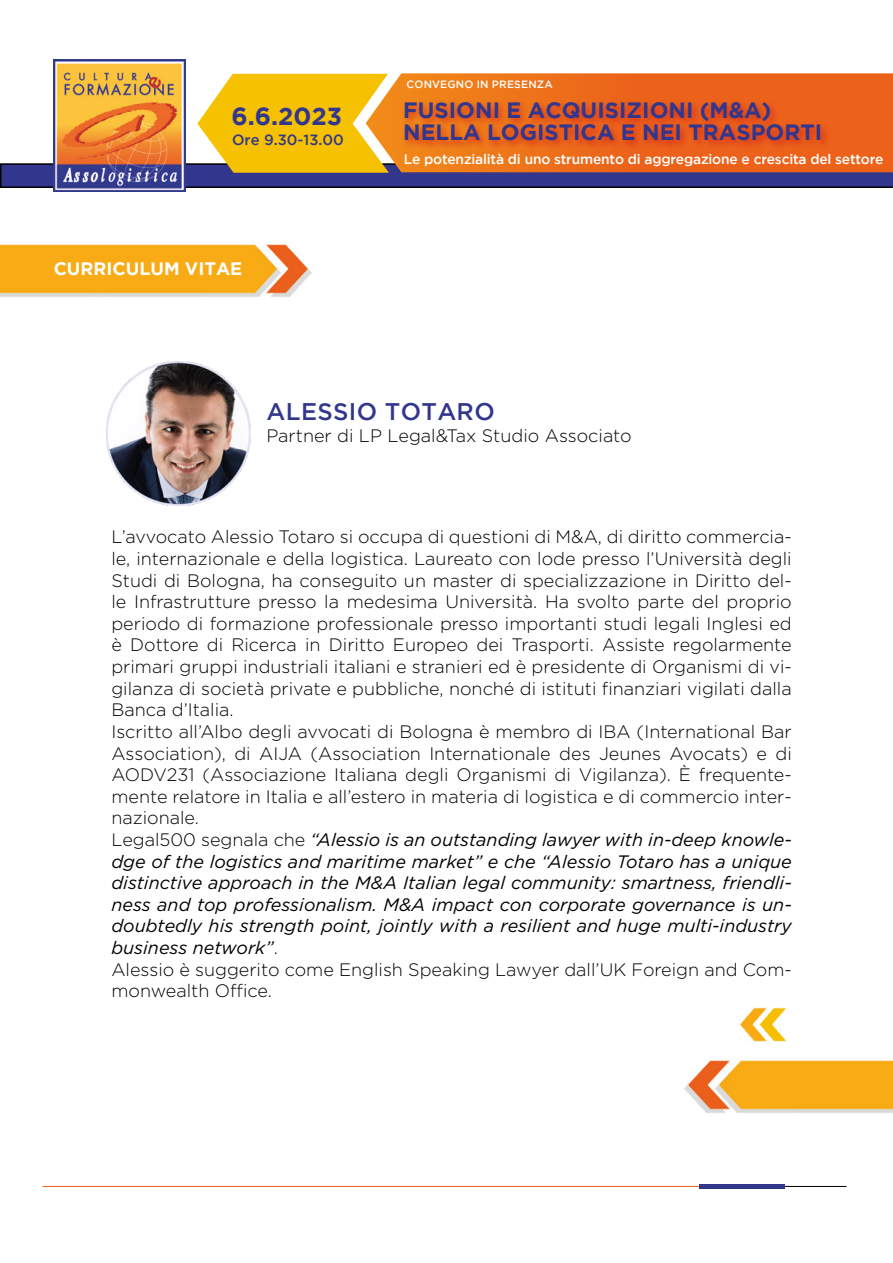
<style>
.page{position:relative;width:893px;height:1263px;background:#fff}
.page>*{position:absolute;margin:0;border:0;box-sizing:border-box;transform-origin:0 0}
.t1{font:700 24.6px "Gotham";color:#32378d}
.t2{font:500 24px "Gotham";letter-spacing:.015em;color:#32378d}
.t3{font:700 22.2px/22.2px "Gotham";color:#32378d}
.t4{font:300 18px/21.6px "Gotham";color:#000;text-align:justify}
.t5{font:italic 18px/21.6px "Gotham";color:#000;text-align:justify}
.t6{font:700 18px "Gotham";color:#fff}
.t7{font:500 14.7px "Gotham";color:#32378d}
.t8{font:500 13.8px "Gotham";letter-spacing:-.015em;color:#fff}
.t9{font:500 10.65px "Gotham";letter-spacing:.015em;color:#fff}
.s1{font-weight:300;font-style:normal}
</style>
<div class="page">
<img style="left:0;top:244px;width:103px;height:53px">
<img style="left:103px;top:244px;width:209px;height:53px">
<img style="left:684px;top:1060px;width:209px;height:53px">
<img style="left:54px;top:60px;width:131px;height:131px">
<img style="left:740px;top:1008px;width:47px;height:34px">
<svg style="left:0;top:74px;width:893px;height:114px;background:#ca8747"></svg>
<div style="left:402px;top:99px;width:428px;height:51px;background:#cd171a;opacity:.65"></div>
<img style="left:106px;top:361px;width:145px;height:145px">
<hr style="left:707px;top:1186px;width:139px;height:1px;background:#000">
<hr style="left:43px;top:1186px;width:667px;height:1px;background:#ec621a">
<hr style="left:700px;top:1184px;width:85px;height:4px;background:#32378d">
<p class="t1" style="left:231px;top:102px;width:112px">6.6.2023</p>
<p class="t7" style="left:232px;top:132px;width:113px">Ore 9.30-13.00</p>
<p class="t6" style="left:54px;top:258px;width:190px">CURRICULUM VITAE</p>
<p class="t9" style="left:407px;top:78px;width:148px">CONVEGNO IN PRESENZA</p>
<p class="t3" style="left:403px;top:99px;width:420px">FUSIONI E ACQUISIZIONI (M&amp;A)<br>NELLA LOGISTICA E NEI TRASPORTI</p>
<p class="t8" style="left:404px;top:151px;width:481px">Le potenzialità di uno strumento di aggregazione e crescita del settore</p>
<p class="t2" style="left:267px;top:398px;width:230px">ALESSIO TOTARO</p>
<p class="t4" style="left:266px;top:424px;width:367px">Partner di LP Legal&amp;Tax Studio Associato</p>
<p class="t4" style="left:111px;top:526px;width:682px">L’avvocato Alessio Totaro si occupa di questioni di M&amp;A, di diritto commercia&shy;le, internazionale e della logistica. Laureato con lode presso l’Università degli Studi di Bologna, ha conseguito un master di specializzazione in Diritto del&shy;le Infrastrutture presso la medesima Università. Ha svolto parte del proprio periodo di formazione professionale presso importanti studi legali Inglesi ed è Dottore di Ricerca in Diritto Europeo dei Trasporti. Assiste regolarmente primari gruppi industriali italiani e stranieri ed è presidente di Organismi di vi&shy;gilanza di società private e pubbliche, nonché di istituti finanziari vigilati dalla Banca d’Italia.</p>
<p class="t4" style="left:111px;top:720px;width:682px">Iscritto all’Albo degli avvocati di Bologna è membro di IBA (International Bar Association), di AIJA (Association Internationale des Jeunes Avocats) e di AODV231 (Associazione Italiana degli Organismi di Vigilanza). È frequente&shy;mente relatore in Italia e all’estero in materia di logistica e di commercio inter&shy;nazionale.</p>
<p class="t5" style="left:111px;top:829px;width:682px"><span class="s1">Legal500 segnala che</span> “Alessio is an outstanding lawyer with in-deep knowle&shy;dge of the logistics and maritime market” e che “Alessio Totaro has a unique distinctive approach in the M&amp;A Italian legal community: smartness, friendli&shy;ness and top professionalism. M&amp;A impact con corporate governance is un&shy;doubtedly his strength point, jointly with a resilient and huge multi-industry business network”<span class="s1">.</span></p>
<p class="t4" style="left:111px;top:958px;width:682px">Alessio è suggerito come English Speaking Lawyer dall’UK Foreign and Com&shy;monwealth Office.</p>
</div>
